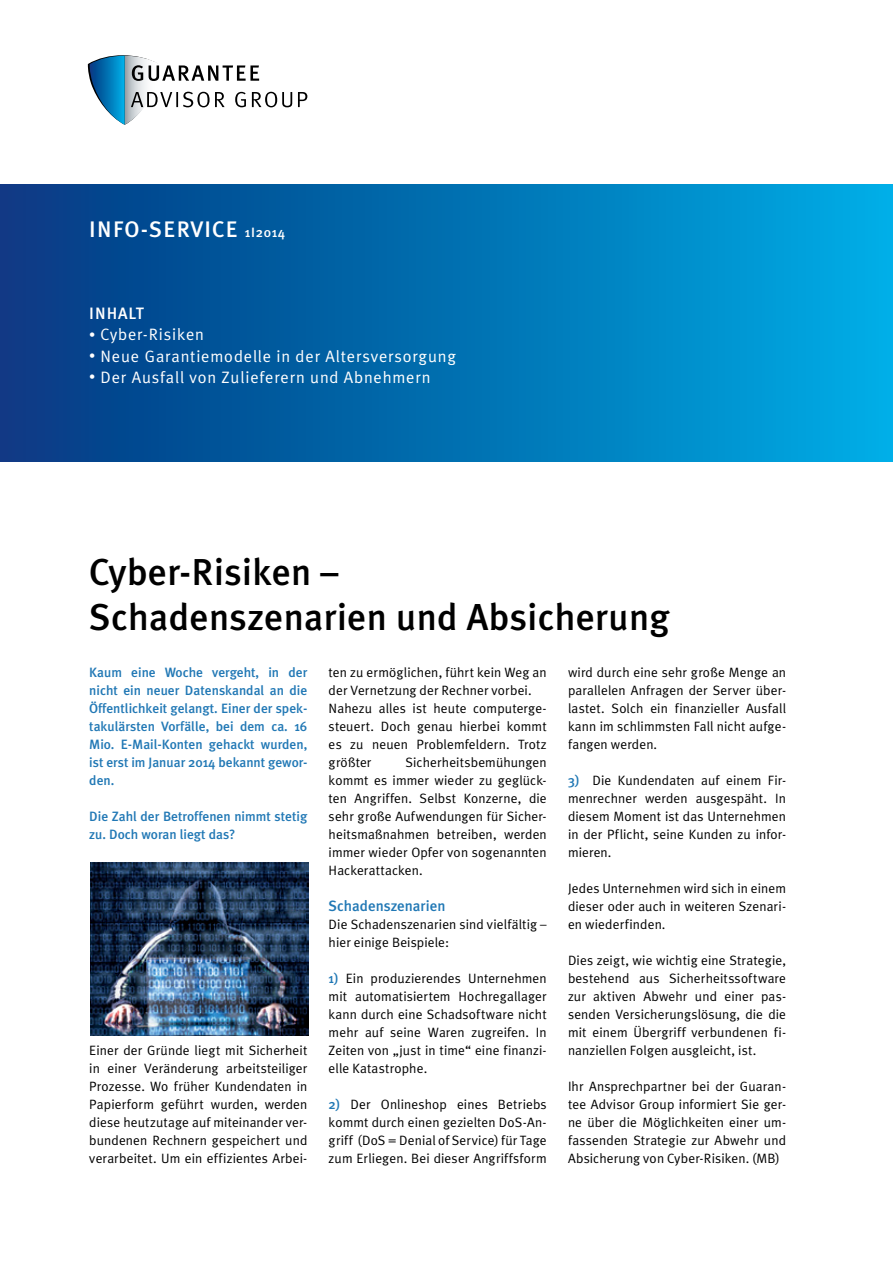
<style>
.page{position:relative;width:893px;height:1263px;background:#fff}
.page>*{position:absolute;margin:0;border:0;box-sizing:border-box;transform-origin:0 0}
.t1{font:500 37.5px/45px "Meta Plus";letter-spacing:.01em;color:#000}
.t2{font:500 22.5px "Meta Plus";color:#fff}
.t3{font:16.5px "Meta Plus Normal";letter-spacing:.05em;color:#fff}
.t4{font:500 16.5px "Meta Plus";color:#fff}
.t5{font:500 15px "Meta Plus";color:#2178b5}
.t6{font:13.5px/18px "Meta Plus Normal";letter-spacing:.01em;color:#000;text-align:justify}
.t7{font:500 13.5px/18px "Meta Plus";color:#2178b5;text-align:justify}
.s1{font-size:13.5px}
.s2{font-size:12.45px}
.s3{font-family:"Meta Plus";font-weight:500;color:#2178b5}
</style>
<div class="page">
<div style="left:0;top:185px;width:893px;height:276px;background:linear-gradient(to right,#053680,#00abe4)"></div>
<img style="left:90px;top:862px;width:219px;height:173px">
<svg style="left:88px;top:55px;width:219px;height:70px"></svg>
<h2 class="t2" style="left:89px;top:216px;width:197px">Info-Service <span class="s1">1I2014</span></h2>
<p class="t4" style="left:89px;top:304px;width:39px">Inhalt</p>
<p class="t3" style="left:89px;top:325px;width:116px"><span class="s2">•</span> Cyber-Risiken</p>
<p class="t3" style="left:89px;top:346px;width:368px"><span class="s2">•</span> Neue Garantiemodelle in der Altersversorgung</p>
<p class="t3" style="left:89px;top:368px;width:343px"><span class="s2">•</span> Der Ausfall von Zulieferern und Abnehmern</p>
<h1 class="t1" style="left:89px;top:549px;width:582px">Cyber-Risiken –<br>Schadenszenarien und Absicherung</h1>
<p class="t7" style="left:89px;top:663px;width:220px">Kaum eine Woche vergeht, in der nicht ein neuer Datenskandal an die Öffentlichkeit gelangt. Einer der spek&shy;takulärsten Vorfälle, bei dem ca. 16<br>Mio. E-Mail-Konten gehackt wurden, ist erst im Januar 2014 bekannt gewor&shy;den.</p>
<p class="t7" style="left:89px;top:807px;width:220px">Die Zahl der Betroffenen nimmt stetig zu. Doch woran liegt das?</p>
<p class="t6" style="left:329px;top:663px;width:220px;text-align:left">ten zu ermöglichen, führt kein Weg an der Vernetzung der Rechner vorbei.<br>Nahezu alles ist heute computerge&shy;steuert. Doch genau hierbei kommt es zu neuen Problemfeldern. Trotz größter</p>
<p class="t6" style="left:568px;top:663px;width:220px">wird durch eine sehr große Menge an parallelen Anfragen der Server über&shy;lastet. Solch ein finanzieller Ausfall kann im schlimmsten Fall nicht aufge&shy;fangen werden.</p>
<p class="t6" style="left:568px;top:771px;width:220px"><span class="s3">3)</span> Die Kundendaten auf einem Fir&shy;menrechner werden ausgespäht. In diesem Moment ist das Unternehmen in der Pflicht, seine Kunden zu infor&shy;mieren.</p>
<p class="t6" style="left:568px;top:879px;width:220px">Jedes Unternehmen wird sich in einem dieser oder auch in weiteren Szenari&shy;en wiederfinden.</p>
<p class="t6" style="left:568px;top:951px;width:220px">Dies zeigt, wie wichtig eine Strategie, bestehend aus Sicherheitssoftware zur aktiven Abwehr und einer pas&shy;senden Versicherungslösung, die die mit einem Übergriff verbundenen fi&shy;nanziellen Folgen ausgleicht, ist.</p>
<p class="t6" style="left:568px;top:1077px;width:220px">Ihr Ansprechpartner bei der Guaran&shy;tee Advisor Group informiert Sie ger&shy;ne über die Möglichkeiten einer um&shy;fassenden Strategie zur Abwehr und Absicherung von Cyber-Risiken. (MB)</p>
<p class="t6" style="left:329px;top:753px;width:220px;text-indent:77px">Sicherheitsbemühungen kommt es immer wieder zu geglück&shy;ten Angriffen. Selbst Konzerne, die sehr große Aufwendungen für Sicher&shy;heitsmaßnahmen betreiben, werden immer wieder Opfer von sogenannten Hackerattacken.</p>
<p class="t5" style="left:329px;top:897px;width:118px">Schadenszenarien</p>
<p class="t6" style="left:329px;top:915px;width:220px">Die Schadenszenarien sind vielfältig – hier einige Beispiele:</p>
<p class="t6" style="left:329px;top:969px;width:220px"><span class="s3">1)</span> Ein produzierendes Unternehmen mit automatisiertem Hochregallager kann durch eine Schadsoftware nicht mehr auf seine Waren zugreifen. In Zeiten von „just in time“ eine finanzi&shy;elle Katastrophe.</p>
<p class="t6" style="left:329px;top:1095px;width:220px"><span class="s3">2)</span> Der Onlineshop eines Betriebs kommt durch einen gezielten DoS-An&shy;griff (DoS = Denial of Service) für Tage zum Erliegen. Bei dieser Angriffsform</p>
<p class="t6" style="left:89px;top:1041px;width:220px">Einer der Gründe liegt mit Sicherheit in einer Veränderung arbeitsteiliger Prozesse. Wo früher Kundendaten in Papierform geführt wurden, werden diese heutzutage auf miteinander ver&shy;bundenen Rechnern gespeichert und verarbeitet. Um ein effizientes Arbei-</p>
</div>
